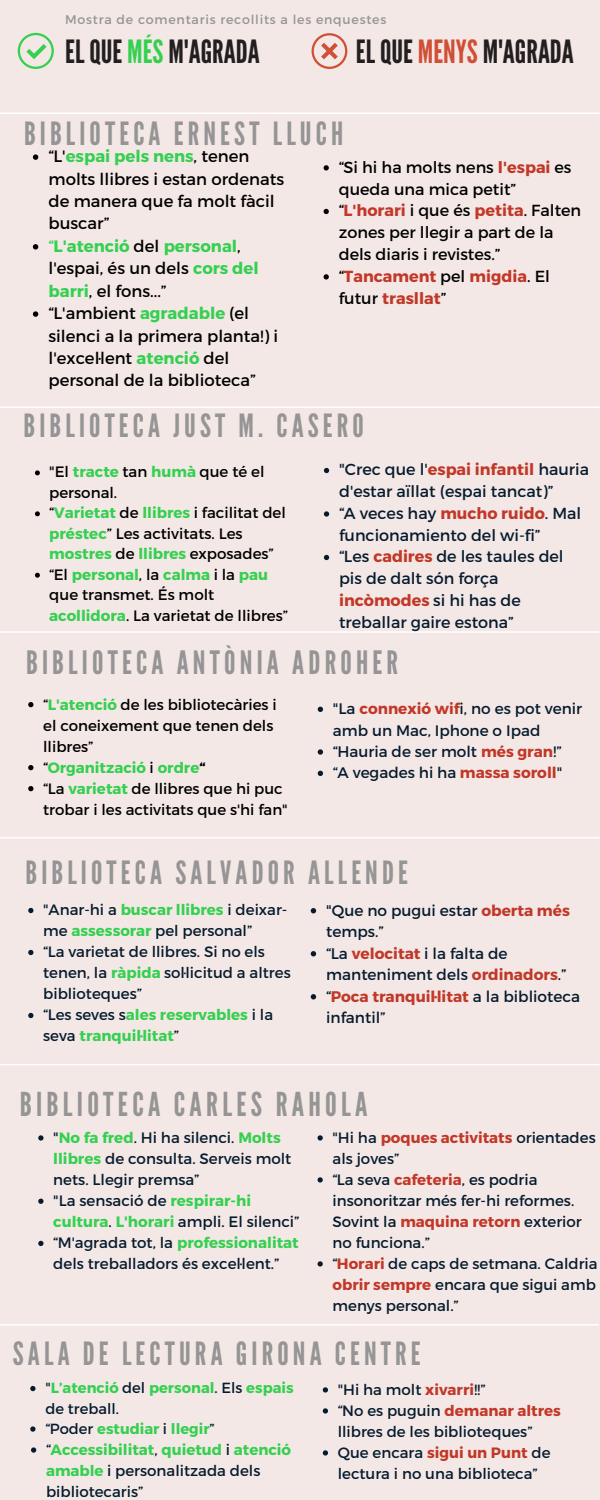
<style>
.page{position:relative;width:600px;height:1500px;background:#f4e8e6}
.page>*{position:absolute;margin:0;border:0;box-sizing:border-box;transform-origin:0 0}
.t1{font:32.9px "League Gothic";letter-spacing:.13em;color:#959595}
.t2{font:32.2px "League Gothic";letter-spacing:.13em;color:#959595}
.t3{font:32px "League Gothic";letter-spacing:.13em;color:#959595}
.t4{font:32px "League Gothic";color:#231f20}
.t5{font:16.5px/22.4px "Montserrat";color:#000}
.t6{font:16px/21.8px "Montserrat";color:#061c2e}
.t7{font:16px/21.8px "Montserrat";color:#000}
.t8{font:700 16px/21.8px "Montserrat";color:#c13828}
.t9{font:15.4px/21.5px "Montserrat";color:#061c2e}
.t10{font:15.2px/21.3px "Montserrat";color:#061c2e}
.t11{font:15.1px/21.1px "Montserrat";color:#061c2e}
.t12{font:15px/21px "Montserrat";color:#061c2e}
.t13{font:15px/20.5px "Montserrat";color:#000}
.t14{font:700 15px/21px "Montserrat";color:#35d050}
.t15{font:700 14.7px/20.2px "Montserrat";color:#35d050}
.t16{font:12.6px "Montserrat";letter-spacing:.06em;color:#959595}
.s1{color:#35d050}
.s2{color:#d05035}
.s3{font-weight:700;color:#35d050}
.s4{font-weight:700;color:#c13828}
.s5{font-weight:400;color:#000}
.s6{color:#000}
.s7{font-weight:400;color:#061c2e}
</style>
<div class="page">
<hr style="left:0;top:406px;width:600px;height:2px;background:#fff">
<hr style="left:0;top:631px;width:600px;height:2px;background:#fff">
<hr style="left:0;top:837px;width:600px;height:2px;background:#fff">
<hr style="left:0;top:1064px;width:600px;height:1px;background:#fff">
<svg style="left:312px;top:33px;width:35px;height:36px"></svg>
<svg style="left:18px;top:33px;width:36px;height:36px"></svg>
<svg style="left:33px;top:154px;width:5px;height:6px"></svg>
<svg style="left:33px;top:244px;width:5px;height:6px"></svg>
<svg style="left:33px;top:311px;width:5px;height:6px"></svg>
<svg style="left:35px;top:470px;width:5px;height:5px"></svg>
<svg style="left:35px;top:511px;width:5px;height:5px"></svg>
<svg style="left:35px;top:573px;width:5px;height:5px"></svg>
<svg style="left:28px;top:702px;width:5px;height:5px"></svg>
<svg style="left:28px;top:765px;width:5px;height:5px"></svg>
<svg style="left:28px;top:786px;width:5px;height:5px"></svg>
<svg style="left:28px;top:908px;width:5px;height:5px"></svg>
<svg style="left:28px;top:950px;width:5px;height:5px"></svg>
<svg style="left:28px;top:1013px;width:5px;height:5px"></svg>
<svg style="left:38px;top:1135px;width:6px;height:6px"></svg>
<svg style="left:38px;top:1199px;width:6px;height:5px"></svg>
<svg style="left:38px;top:1241px;width:6px;height:5px"></svg>
<svg style="left:324px;top:165px;width:5px;height:5px"></svg>
<svg style="left:324px;top:209px;width:5px;height:5px"></svg>
<svg style="left:324px;top:274px;width:5px;height:6px"></svg>
<svg style="left:324px;top:468px;width:5px;height:5px"></svg>
<svg style="left:324px;top:511px;width:5px;height:6px"></svg>
<svg style="left:324px;top:555px;width:5px;height:5px"></svg>
<svg style="left:318px;top:707px;width:5px;height:5px"></svg>
<svg style="left:318px;top:749px;width:5px;height:6px"></svg>
<svg style="left:318px;top:771px;width:5px;height:5px"></svg>
<svg style="left:311px;top:908px;width:5px;height:5px"></svg>
<svg style="left:311px;top:951px;width:5px;height:5px"></svg>
<svg style="left:311px;top:994px;width:5px;height:5px"></svg>
<svg style="left:318px;top:1135px;width:5px;height:6px"></svg>
<svg style="left:318px;top:1177px;width:5px;height:6px"></svg>
<svg style="left:318px;top:1261px;width:5px;height:6px"></svg>
<hr style="left:0;top:112px;width:600px;height:2px;background:#fff">
<hr style="left:0;top:1324px;width:599px;height:2px;background:#fff">
<svg style="left:30px;top:1386px;width:6px;height:5px"></svg>
<svg style="left:30px;top:1426px;width:6px;height:6px"></svg>
<svg style="left:31px;top:1447px;width:5px;height:6px"></svg>
<svg style="left:323px;top:1387px;width:5px;height:6px"></svg>
<svg style="left:323px;top:1408px;width:5px;height:6px"></svg>
<svg style="left:323px;top:1450px;width:5px;height:6px"></svg>
<p class="t16" style="left:65px;top:11px;width:323px">Mostra de comentaris recollits a les enquestes</p>
<p class="t4" style="left:65px;top:33px;width:196px">ELQUE <span class="s1">MÉS</span> M'AGRADA</p>
<p class="t4" style="left:356px;top:33px;width:220px">ELQUE <span class="s2">MENYS</span> M'AGRADA</p>
<p class="t3" style="left:24px;top:115px;width:321px">BIBLIOTECA ERNEST LLUCH</p>
<p class="t5" style="left:49px;top:144px;width:237px">“L'<span class="s3">espai pels nens</span>, tenen molts llibres i estan ordenats de manera que fa molt fàcil buscar”</p>
<h1 class="t5" style="left:49px;top:234px;width:212px"><span class="s1">“</span><span class="s3">L'atenció</span> del <span class="s3">personal</span>, l'espai, és un dels <span class="s3">cors del barri</span>, el fons...”</h1>
<p class="t5" style="left:49px;top:301px;width:231px">“L'ambient <span class="s3">agradable</span> (el silenci a la primera planta!) i l'excel·lent <span class="s3">atenció</span> del personal de la biblioteca”</p>
<p class="t7" style="left:339px;top:155px;width:234px">“Si hi ha molts nens <span class="s4">l'espai</span> es queda una mica petit”</p>
<p class="t7" style="left:339px;top:199px;width:244px">“<span class="s4">L'horari</span> i que és <span class="s4">petita</span>. Falten zones per llegir a part de la dels diaris i revistes.”</p>
<p class="t8" style="left:339px;top:264px;width:213px"><span class="s5">“</span>Tancament <span class="s5">pel</span> migdia<span class="s5">. El futur</span> trasllat<span class="s5">”</span></p>
<p class="t3" style="left:24px;top:407px;width:342px">BIBLIOTECA JUST M. CASERO</p>
<h1 class="t13" style="left:49px;top:461px;width:217px">"El <span class="s3">tracte</span> tan <span class="s3">humà</span> que té el personal.</h1>
<h1 class="t13" style="left:49px;top:502px;width:238px">“<span class="s3">Varietat</span> de <span class="s3">llibres</span> i facilitat del <span class="s3">préstec</span>” Les activitats. Les <span class="s3">mostres</span> de <span class="s3">llibres</span> exposades”</h1>
<p class="t13" style="left:49px;top:563px;width:240px">“El <span class="s3">personal</span>, la <span class="s3">calma</span> i la <span class="s3">pau </span>que transmet. És molt <span class="s3">acollidora</span>. La varietat de llibres”</p>
<h1 class="t6" style="left:339px;top:458px;width:252px">"Crec que l'<span class="s4">espai infantil</span> hauria d'estar aïllat (espai tancat)”</h1>
<p class="t6" style="left:339px;top:501px;width:244px">“A veces hay <span class="s4">mucho ruido</span>. Mal funcionamiento del wi-fi”</p>
<p class="t6" style="left:339px;top:545px;width:226px">“Les <span class="s4">cadires</span> de les taules del pis de dalt són força <span class="s4">incòmodes</span> si hi has de treballar gaire estona”</p>
<h1 class="t2" style="left:26px;top:644px;width:373px">BIBLIOTECA ANTÒNIA ADROHER</h1>
<p class="t13" style="left:43px;top:693px;width:235px;line-height:21px">“<span class="s3">L'atenció</span> de les bibliotecàries i el coneixement que tenen dels llibres”</p>
<p class="t14" style="left:43px;top:756px;width:164px"><span class="s5">“</span>Organització <span class="s5">i</span> ordre<span class="s6">“</span></p>
<p class="t13" style="left:43px;top:777px;width:246px;line-height:21px">“La <span class="s3">varietat</span> de llibres que hi puc trobar i les activitats que s'hi fan"</p>
<p class="t10" style="left:333px;top:697px;width:251px">"La <span class="s4">connexió wif</span>i, no es pot venir amb un Mac, Iphone o Ipad</p>
<p class="t10" style="left:333px;top:740px;width:230px">“Hauria de ser molt <span class="s4">més gran</span>!”</p>
<p class="t10" style="left:333px;top:761px;width:231px">“A vegades hi ha <span class="s4">massa soroll</span>"</p>
<p class="t3" style="left:26px;top:854px;width:384px">BIBLIOTECA SALVADOR ALLENDE</p>
<p class="t12" style="left:43px;top:899px;width:246px">"Anar-hi a <span class="s3">buscar llibres</span> i deixar&shy;me <span class="s3">assessorar</span> pel personal”</p>
<p class="t12" style="left:43px;top:941px;width:249px">“La varietat de llibres. Si no els tenen, la <span class="s3">ràpida</span> sol·licitud a altres biblioteques”</p>
<h1 class="t14" style="left:43px;top:1004px;width:231px"><span class="s7">“Les seves s</span>ales reservables <span class="s7">i la seva</span> tranquil·litat<span class="s7">”</span></h1>
<p class="t9" style="left:326px;top:899px;width:245px">"Que no pugui estar <span class="s4">oberta més </span>temps.”</p>
<h1 class="t9" style="left:326px;top:942px;width:242px">“La <span class="s4">velocitat</span> i la falta de manteniment dels <span class="s4">ordinadors</span>.”</h1>
<p class="t9" style="left:326px;top:985px;width:256px">“<span class="s4">Poca tranquil·litat</span> a la biblioteca infantil”</p>
<p class="t1" style="left:20px;top:1085px;width:349px">BIBLIOTECA CARLES RAHOLA</p>
<p class="t11" style="left:53px;top:1126px;width:240px">"<span class="s3">No fa fred</span>. Hi ha silenci. <span class="s3">Molts llibres</span> de consulta. Serveis molt nets. Llegir premsa”</p>
<p class="t11" style="left:53px;top:1189px;width:247px">"La sensació de <span class="s3">respirar-hi cultura</span>. <span class="s3">L'horari</span> ampli. El silenci”</p>
<p class="t11" style="left:53px;top:1232px;width:247px">“M'agrada tot, la <span class="s3">professionalitat </span>dels treballadors és excel·lent.”</p>
<p class="t12" style="left:333px;top:1126px;width:265px">"Hi ha <span class="s4">poques activitats</span> orientades als joves”</p>
<p class="t12" style="left:333px;top:1168px;width:251px">“La seva <span class="s4">cafeteria</span>, es podria insonoritzar més fer-hi reformes.<br>Sovint la <span class="s4">maquina retorn</span> exterior no funciona.”</p>
<p class="t12" style="left:333px;top:1252px;width:267px;text-align:justify">“<span class="s4">Horari</span> de caps de setmana. Caldria <span class="s4">obrir sempre</span> encara que sigui amb menys personal.”</p>
<p class="t3" style="left:13px;top:1335px;width:409px">SALA DE LECTURA GIRONA CENTRE</p>
<p class="t15" style="left:46px;top:1377px;width:250px"><span class="s7">"</span>L’atenció <span class="s7">del</span> personal<span class="s7">. Els</span> espais <span class="s7">de treball.</span></p>
<h1 class="t15" style="left:46px;top:1418px;width:170px"><span class="s7">“Poder</span> estudiar <span class="s7">i</span> llegir<span class="s7">”</span></h1>
<p class="t12" style="left:46px;top:1438px;width:247px">“<span class="s3">Accessibilitat</span>, <span class="s3">quietud</span> i <span class="s3">atenció amable</span> i personalitzada dels bibliotecaris”</p>
<p class="t12" style="left:338px;top:1378px;width:149px">"Hi ha molt <span class="s4">xivarri</span>!!”</p>
<p class="t12" style="left:338px;top:1399px;width:225px">“No es puguin <span class="s4">demanar altres </span>llibres de les biblioteques”</p>
<p class="t12" style="left:338px;top:1441px;width:214px">Que encara <span class="s4">sigui un Punt</span> de lectura i no una biblioteca”</p>
</div>
